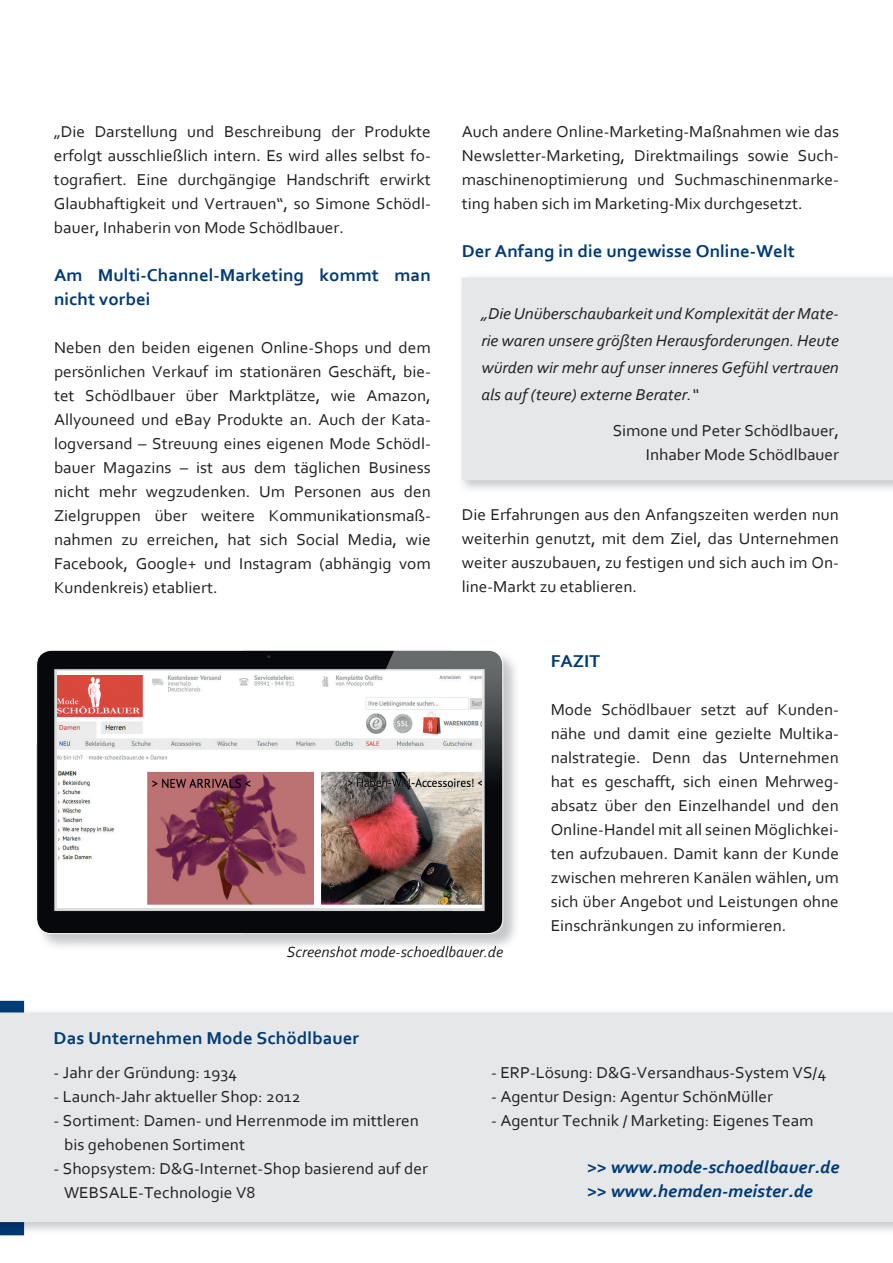
<style>
.page{position:relative;width:893px;height:1263px;background:#fff}
.page>*{position:absolute;margin:0;border:0;box-sizing:border-box;transform-origin:0 0}
.t1{font:700 18px/24px "Corbel";color:#003b75;scale:1.05 1}
.t2{font:italic 700 18px/24px "Corbel";color:#003b75;scale:1.05 1}
.t3{font:16.5px/24px "Corbel";color:#231f20;text-align:justify;scale:1.05 1}
.t4{font:italic 16.5px/27px "Corbel";color:#231f20;text-align:justify;scale:1.05 1}
.t5{font:italic 15px "Corbel";color:#231f20;scale:1.05 1}
</style>
<div class="page">
<div style="left:462px;top:277px;width:431px;height:203px;background:#e6e7e9"></div>
<svg style="left:0;top:1001px;width:24px;height:234px"></svg>
<img style="left:0;top:1008px;width:24px;height:226px">
<div style="left:0;top:1012px;width:893px;height:210px;background:#e6e7e9"></div>
<img style="left:503px;top:656px;width:13px;height:44px">
<img style="left:467px;top:700px;width:49px;height:246px">
<img style="left:287px;top:946px;width:216px;height:5px">
<img style="left:38px;top:652px;width:465px;height:282px">
<div style="left:36px;top:650px;width:467px;height:284px;border:1px solid #fff;border-radius:15px"></div>
<img style="left:58px;top:672px;width:423px;height:236px">
<p class="t3" style="left:54px;top:119px;width:360px">„Die Darstellung und Beschreibung der Produkte erfolgt ausschließlich intern. Es wird alles selbst fo&shy;tografiert. Eine durchgängige Handschrift erwirkt Glaubhaftigkeit und Vertrauen“, so Simone Schödl&shy;bauer, Inhaberin von Mode Schödlbauer.</p>
<p class="t1" style="left:54px;top:263px;width:360px">Am Multi-Channel-Marketing kommt man nicht vorbei</p>
<p class="t3" style="left:54px;top:335px;width:360px">Neben den beiden eigenen Online-Shops und dem persönlichen Verkauf im stationären Geschäft, bie&shy;tet Schödlbauer über Marktplätze, wie Amazon, Allyouneed und eBay Produkte an. Auch der Kata&shy;logversand – Streuung eines eigenen Mode Schödl&shy;bauer Magazins – ist aus dem täglichen Business nicht mehr wegzudenken. Um Personen aus den Zielgruppen über weitere Kommunikationsmaß&shy;nahmen zu erreichen, hat sich Social Media, wie Facebook, Google+ und Instagram (abhängig vom Kundenkreis) etabliert.</p>
<p class="t3" style="left:462px;top:119px;width:361px">Auch andere Online-Marketing-Maßnahmen wie das Newsletter-Marketing, Direktmailings sowie Such&shy;maschinenoptimierung und Suchmaschinenmarke&shy;ting haben sich im Marketing-Mix durchgesetzt.</p>
<p class="t1" style="left:462px;top:239px;width:319px">Der Anfang in die ungewisse Online-Welt</p>
<p class="t4" style="left:481px;top:300px;width:342px">„Die Unüberschaubarkeit und Komplexität der Mate&shy;rie waren unsere größten Herausforderungen. Heute würden wir mehr auf unser inneres Gefühl vertrauen als auf (teure) externe Berater.“</p>
<p class="t3" style="left:613px;top:419px;width:217px;text-align:right">Simone und Peter Schödlbauer,<br>Inhaber Mode Schödlbauer</p>
<p class="t3" style="left:462px;top:502px;width:361px">Die Erfahrungen aus den Anfangszeiten werden nun weiterhin genutzt, mit dem Ziel, das Unternehmen weiter auszubauen, zu festigen und sich auch im On&shy;line-Markt zu etablieren.</p>
<p class="t1" style="left:551px;top:648px;width:49px">FAZIT</p>
<p class="t3" style="left:551px;top:697px;width:276px">Mode Schödlbauer setzt auf Kunden&shy;nähe und damit eine gezielte Multika&shy;nalstrategie. Denn das Unternehmen hat es geschafft, sich einen Mehrweg&shy;absatz über den Einzelhandel und den Online-Handel mit all seinen Möglichkei&shy;ten aufzubauen. Damit kann der Kunde zwischen mehreren Kanälen wählen, um sich über Angebot und Leistungen ohne Einschränkungen zu informieren.</p>
<p class="t5" style="left:287px;top:942px;width:207px">Screenshot mode-schoedlbauer.de</p>
<p class="t1" style="left:54px;top:1026px;width:292px">Das Unternehmen Mode Schödlbauer</p>
<p class="t3" style="left:54px;top:1060px;width:176px">- Jahr der Gründung: 1934</p>
<p class="t3" style="left:54px;top:1084px;width:237px">- Launch-Jahr aktueller Shop: 2012</p>
<p class="t3" style="left:64px;top:1108px;width:339px;text-indent:-10px">- Sortiment: Damen- und Herrenmode im mittleren bis gehobenen Sortiment</p>
<p class="t3" style="left:64px;top:1156px;width:348px;text-indent:-10px">- Shopsystem: D&amp;G-Internet-Shop basierend auf der<br>WEBSALE-Technologie V8</p>
<p class="t2" style="left:587px;top:1155px;width:242px">&gt;&gt; www.mode-schoedlbauer.de &gt;&gt; www.hemden-meister.de</p>
<p class="t3" style="left:491px;top:1060px;width:321px">- ERP-Lösung: D&amp;G-Versandhaus-System VS/4</p>
<p class="t3" style="left:491px;top:1084px;width:270px">- Agentur Design: Agentur SchönMüller</p>
<p class="t3" style="left:491px;top:1108px;width:309px">- Agentur Technik / Marketing: Eigenes Team</p>
</div>
